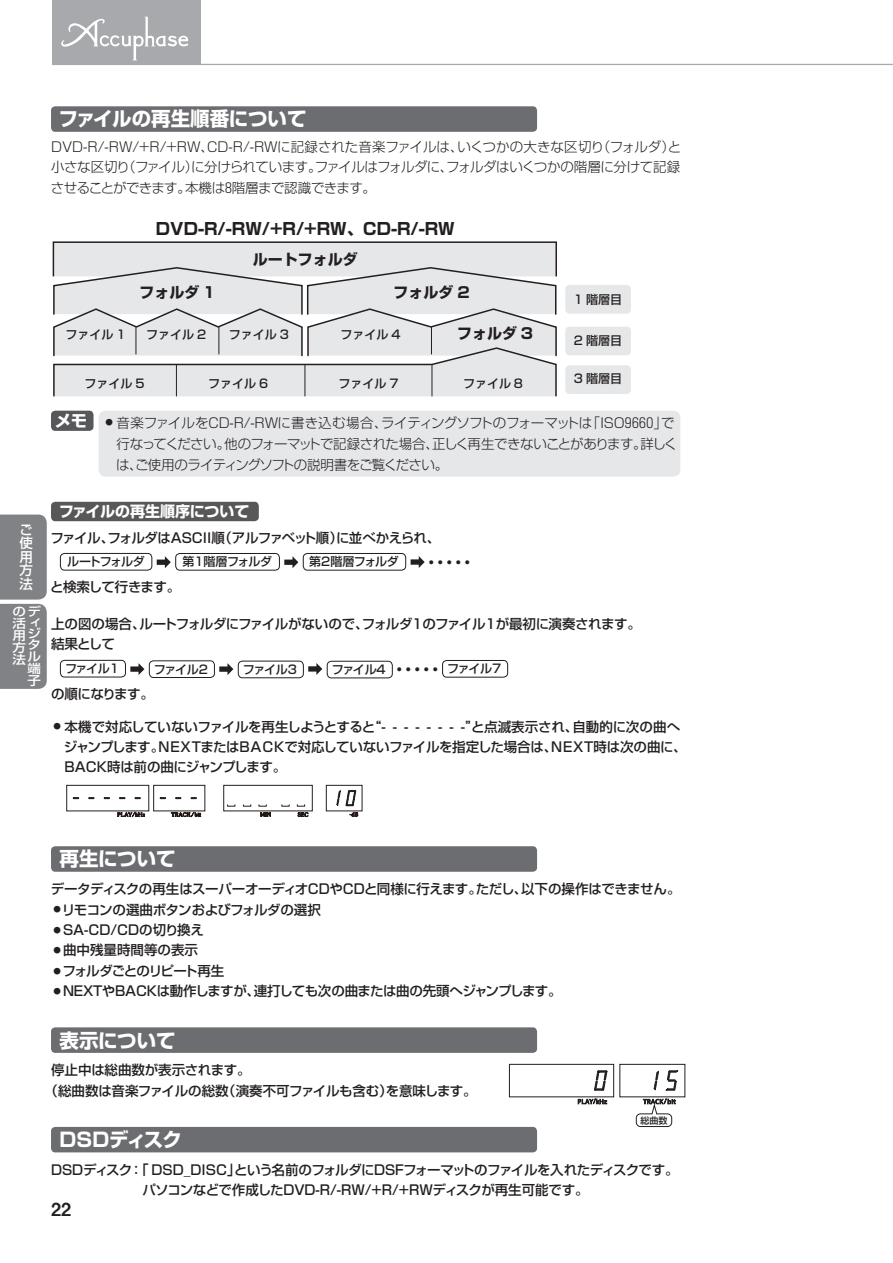
<style>
.page{position:relative;width:893px;height:1263px;background:#fff}
.page>*{position:absolute;margin:0;border:0;box-sizing:border-box;transform-origin:0 0}
.t1{font:700 19.5px "Shin Go Pro";color:#fff}
.t2{font:700 19.5px "Shin Go Pro";letter-spacing:-.025em;color:#fff}
.t3{font:18px "Midashi Go Pro MB31";color:#231f20}
.t4{font:700 16.5px "Shin Go Pro";color:#231f20}
.t5{font:700 16.5px "Shin Go Pro";color:#fff}
.t6{font:700 15px "Shin Go Pro";color:#231f20}
.t7{font:700 15px "Shin Go Pro";color:#fff}
.t8{font:500 13.5px/20.4px "Shin Go Pro";letter-spacing:-.03em;color:#231f20}
.t9{font:300 13.5px/20.2px "Shin Go Pro";letter-spacing:-.04em;color:#231f20;text-align:justify}
.t10{font:500 13.5px "Shin Go Pro";color:#231f20}
.t11{font:500 13.5px "Shin Go Pro";letter-spacing:-.05em;color:#231f20}
.t12{font:500 13.5px "Shin Go Pro";letter-spacing:-.085em;color:#231f20}
.t13{font:500 13.5px/13.5px "Shin Go Pro";color:#fff;text-align:justify}
.t14{font:500 12.15px/11.9px "Shin Go Pro";color:#fff;text-align:justify;scale:1.11 1}
.t15{font:500 12px "Shin Go Pro";color:#231f20}
.t16{font:500 12px "Shin Go Pro";letter-spacing:-.03em;color:#231f20}
.t17{font:500 12px "Shin Go Pro";letter-spacing:-.09em;color:#231f20}
.t18{font:500 9px "Shin Go Pro";color:#231f20}
.t19{font:500 4.5px "Shin Go Pro";color:#231f20}
</style>
<div class="page">
<svg style="left:201px;top:63px;width:692px;height:2px"></svg>
<div style="left:52px;top:0;width:149px;height:65px;background:#a8a9ad"></div>
<svg style="left:61px;top:17px;width:127px;height:43px"></svg>
<div style="left:51px;top:846px;width:486px;height:26px;background:#6c6d70;border-radius:4px"></div>
<div style="left:51px;top:502px;width:208px;height:19px;background:#57585a;border-radius:4px"></div>
<div style="left:60px;top:553px;width:92px;height:17px;border:1px solid #231f20;border-radius:4px"></div>
<svg style="left:157px;top:556px;width:14px;height:12px"></svg>
<div style="left:175px;top:553px;width:105px;height:17px;border:1px solid #231f20;border-radius:4px"></div>
<svg style="left:284px;top:556px;width:14px;height:12px"></svg>
<div style="left:303px;top:553px;width:103px;height:17px;border:1px solid #231f20;border-radius:4px"></div>
<svg style="left:411px;top:556px;width:14px;height:12px"></svg>
<div style="left:60px;top:660px;width:66px;height:17px;border:1px solid #231f20;border-radius:4px"></div>
<svg style="left:130px;top:663px;width:14px;height:12px"></svg>
<div style="left:149px;top:660px;width:66px;height:18px;border:1px solid #231f20;border-radius:4px"></div>
<svg style="left:219px;top:663px;width:14px;height:12px"></svg>
<div style="left:238px;top:661px;width:66px;height:17px;border:1px solid #231f20;border-radius:4px"></div>
<svg style="left:308px;top:663px;width:14px;height:12px"></svg>
<div style="left:327px;top:661px;width:66px;height:17px;border:1px solid #231f20;border-radius:4px"></div>
<div style="left:442px;top:660px;width:66px;height:17px;border:1px solid #231f20;border-radius:4px"></div>
<div style="left:51px;top:1027px;width:486px;height:26px;background:#6c6d70;border-radius:4px"></div>
<svg style="left:636px;top:1098px;width:40px;height:29px"></svg>
<svg style="left:578px;top:1098px;width:29px;height:6px"></svg>
<div style="left:509px;top:1064px;width:105px;height:33px;border:1px solid #231f20"></div>
<div style="left:619px;top:1064px;width:66px;height:33px;border:1px solid #231f20"></div>
<svg style="left:594px;top:1070px;width:14px;height:21px"></svg>
<svg style="left:653px;top:1070px;width:26px;height:21px"></svg>
<div style="left:99px;top:411px;width:581px;height:66px;background:#e6e7e9;border-radius:7px"></div>
<div style="left:51px;top:411px;width:43px;height:20px;background:#57585a;border-radius:4px"></div>
<div style="left:51px;top:106px;width:486px;height:26px;background:#6c6d70;border-radius:4px"></div>
<div style="left:53px;top:241px;width:504px;height:36px;background:#e6e7e9;border:1px solid #231f20"></div>
<div style="left:565px;top:285px;width:66px;height:29px;background:#e6e7e9;border-radius:4px"></div>
<div style="left:565px;top:327px;width:66px;height:28px;background:#e6e7e9;border-radius:4px"></div>
<div style="left:565px;top:365px;width:66px;height:29px;background:#e6e7e9;border-radius:4px"></div>
<svg style="left:52px;top:266px;width:505px;height:131px"></svg>
<svg style="left:171px;top:812px;width:30px;height:5px"></svg>
<svg style="left:117px;top:812px;width:28px;height:5px"></svg>
<svg style="left:298px;top:812px;width:10px;height:5px"></svg>
<svg style="left:72px;top:797px;width:8px;height:2px"></svg>
<svg style="left:88px;top:797px;width:7px;height:2px"></svg>
<svg style="left:103px;top:797px;width:7px;height:2px"></svg>
<svg style="left:119px;top:797px;width:7px;height:2px"></svg>
<svg style="left:134px;top:797px;width:7px;height:2px"></svg>
<svg style="left:159px;top:797px;width:7px;height:2px"></svg>
<svg style="left:175px;top:797px;width:7px;height:2px"></svg>
<svg style="left:190px;top:797px;width:7px;height:3px"></svg>
<svg style="left:336px;top:790px;width:22px;height:26px"></svg>
<div style="left:66px;top:785px;width:83px;height:26px;border:1px solid #231f20"></div>
<div style="left:153px;top:785px;width:52px;height:26px;border:1px solid #231f20"></div>
<div style="left:223px;top:785px;width:90px;height:26px;border:1px solid #231f20"></div>
<div style="left:326px;top:785px;width:36px;height:26px;border:1px solid #231f20"></div>
<svg style="left:259px;top:804px;width:12px;height:13px"></svg>
<svg style="left:281px;top:804px;width:9px;height:2px"></svg>
<div style="left:51px;top:1127px;width:486px;height:25px;background:#6c6d70;border-radius:4px"></div>
<div style="left:0;top:514px;width:47px;height:175px;background:#808285"></div>
<h1 class="t1" style="left:59px;top:104px;width:249px">ファイルの再生順番について</h1>
<p class="t9" style="left:51px;top:135px;width:632px">DVD-R/-RW/+R/+RW、CD-R/-RWに記録された音楽ファイルは、いくつかの大きな区切り（フォルダ）と小さな区切り（ファイル）に分けられています。ファイルはフォルダに、フォルダはいくつかの階層に分けて記録させることができます。本機は8階層まで認識できます。</p>
<p class="t4" style="left:156px;top:216px;width:300px">DVD-R/-RW/+R/+RW、CD-R/-RW</p>
<p class="t6" style="left:140px;top:280px;width:77px">フォルダ 1</p>
<p class="t6" style="left:253px;top:248px;width:106px">ルートフォルダ</p>
<p class="t6" style="left:394px;top:280px;width:77px">フォルダ 2</p>
<p class="t15" style="left:66px;top:325px;width:62px">ファイル 1</p>
<p class="t15" style="left:146px;top:325px;width:62px">ファイル 2</p>
<p class="t15" style="left:229px;top:325px;width:62px">ファイル 3</p>
<p class="t15" style="left:341px;top:325px;width:62px">ファイル 4</p>
<p class="t6" style="left:457px;top:322px;width:77px">フォルダ 3</p>
<p class="t15" style="left:85px;top:373px;width:62px">ファイル 5</p>
<p class="t15" style="left:208px;top:373px;width:62px">ファイル 6</p>
<p class="t15" style="left:339px;top:373px;width:62px">ファイル 7</p>
<p class="t15" style="left:463px;top:373px;width:62px">ファイル 8</p>
<p class="t15" style="left:574px;top:289px;width:50px">1 階層目</p>
<p class="t15" style="left:574px;top:331px;width:50px">2 階層目</p>
<p class="t15" style="left:574px;top:369px;width:50px">3 階層目</p>
<p class="t5" style="left:55px;top:408px;width:34px">メモ</p>
<p class="t9" style="left:116px;top:410px;width:563px;line-height:21px;text-align:left;text-indent:-11px"><sup>●</sup> 音楽ファイルをCD-R/-RWに書き込む場合、ライティングソフトのフォーマットは「ISO9660」で行なってください。他のフォーマットで記録された場合、正しく再生できないことがあります。詳しくは、ご使用のライティングソフトの説明書をご覧ください。</p>
<p class="t13" style="left:20px;top:521px;width:15px">ご使用方法</p>
<p class="t14" style="left:12px;top:604px;width:27px;line-height:11.2px">のデ活ィ</p>
<p class="t14" style="left:12px;top:628px;width:13px">用方法</p>
<p class="t14" style="left:27px;top:625px;width:13px">ジタル端子</p>
<p class="t7" style="left:59px;top:500px;width:192px">ファイルの再生順序について</p>
<p class="t8" style="left:50px;top:525px;width:392px">ファイル、フォルダはASCII順（アルファベット順）に並べかえられ、</p>
<p class="t17" style="left:67px;top:552px;width:79px">ルートフォルダ</p>
<p class="t16" style="left:182px;top:552px;width:91px">第1階層フォルダ</p>
<p class="t16" style="left:309px;top:552px;width:91px">第2階層フォルダ</p>
<p class="t19" style="left:429px;top:558px;width:42px">●●●●●</p>
<p class="t11" style="left:50px;top:575px;width:132px">と検索して行きます。</p>
<p class="t8" style="left:51px;top:612px;width:591px">上の図の場合、ルートフォルダにファイルがないので、フォルダ1のファイル1が最初に演奏されます。結果として</p>
<p class="t15" style="left:65px;top:659px;width:55px">ファイル1</p>
<p class="t15" style="left:154px;top:659px;width:55px">ファイル2</p>
<p class="t15" style="left:243px;top:660px;width:55px">ファイル3</p>
<p class="t15" style="left:332px;top:660px;width:55px">ファイル4</p>
<p class="t19" style="left:397px;top:665px;width:42px">●●●●●</p>
<p class="t15" style="left:447px;top:659px;width:55px">ファイル7</p>
<p class="t11" style="left:51px;top:682px;width:105px">の順になります。</p>
<p class="t8" style="left:64px;top:715px;width:624px;text-indent:-10px"><sup>●</sup> 本機で対応していないファイルを再生しようとすると“- - - - - - - -”と点滅表示され、自動的に次の曲へジャンプします。NEXTまたはBACKで対応していないファイルを指定した場合は、NEXT時は次の曲に、<br>BACK時は前の曲にジャンプします。</p>
<h1 class="t1" style="left:60px;top:843px;width:118px">再生について</h1>
<p class="t8" style="left:51px;top:877px;width:631px">データディスクの再生はスーパーオーディオCDやCDと同様に行えます。ただし、以下の操作はできません。</p>
<p class="t8" style="left:54px;top:898px;width:269px"><sup>●</sup>リモコンの選曲ボタンおよびフォルダの選択</p>
<p class="t10" style="left:54px;top:919px;width:152px"><sup>●</sup> SA-CD/CDの切り換え</p>
<p class="t10" style="left:54px;top:939px;width:146px"><sup>●</sup> 曲中残量時間等の表示</p>
<p class="t12" style="left:54px;top:960px;width:172px"><sup>●</sup> フォルダごとのリピート再生</p>
<p class="t8" style="left:54px;top:979px;width:510px"><sup>●</sup> NEXTやBACKは動作しますが、連打しても次の曲または曲の先頭へジャンプします。</p>
<h1 class="t1" style="left:60px;top:1025px;width:118px">表示について</h1>
<p class="t8" style="left:45px;top:1058px;width:434px;text-indent:6px">停止中は総曲数が表示されます。<br>（総曲数は音楽ファイルの総数（演奏不可ファイルも含む）を意味します。</p>
<p class="t18" style="left:640px;top:1113px;width:28px">総曲数</p>
<h1 class="t2" style="left:60px;top:1124px;width:124px">DSDディスク</h1>
<p class="t8" style="left:51px;top:1158px;width:629px;text-align:center">DSDディスク：「 DSD_DISC」という名前のフォルダにDSFフォーマットのファイルを入れたディスクです。パソコンなどで作成したDVD-R/-RW/+R/+RWディスクが再生可能です。</p>
<h2 class="t3" style="left:51px;top:1195px;width:22px">22</h2>
</div>
